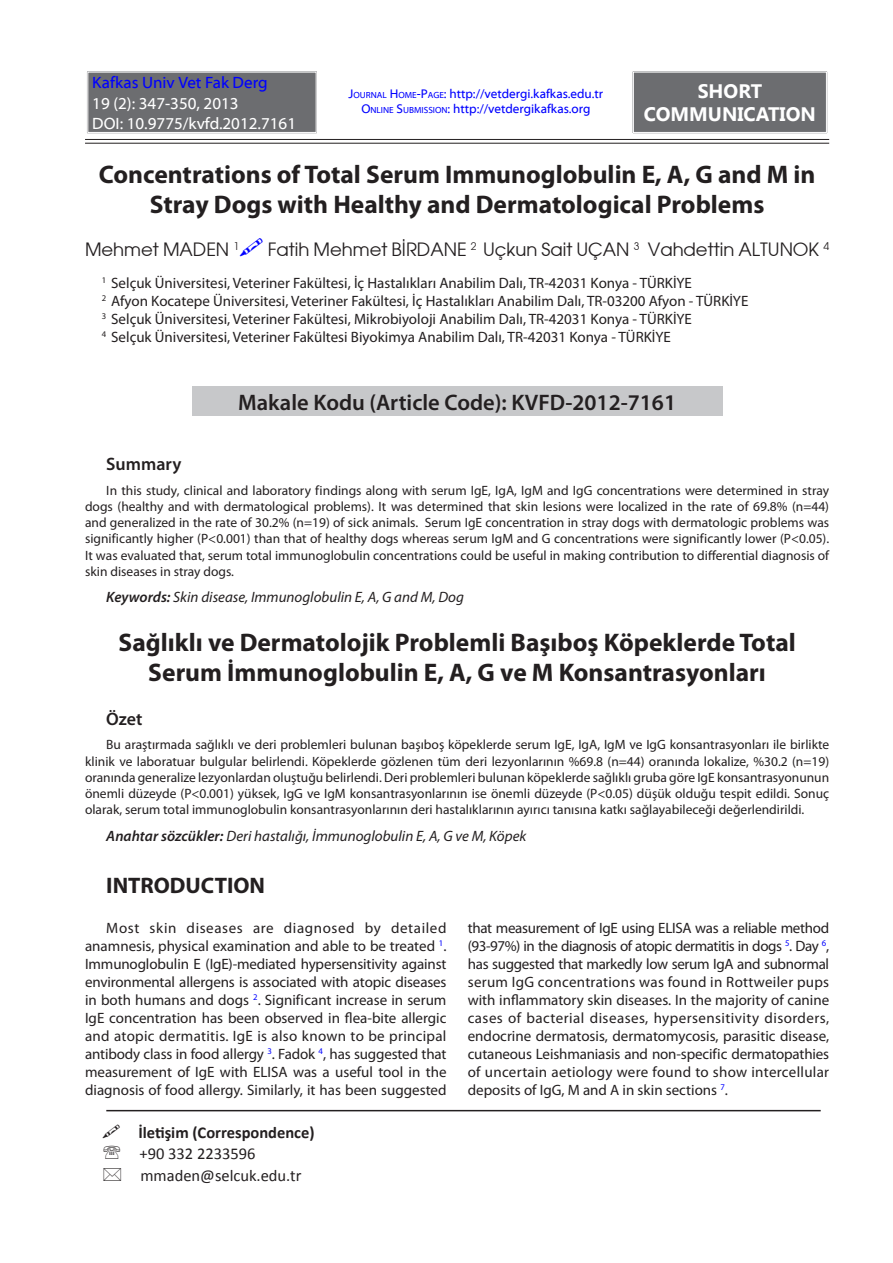
<style>
.page{position:relative;width:893px;height:1263px;background:#fff}
.page>*{position:absolute;margin:0;border:0;box-sizing:border-box;transform-origin:0 0}
.ORIJINAL_BASLIK{font:700 25.5px/30.6px "Myriad Pro";color:#231f20;text-align:center}
.t1{font:600 22.5px "Myriad Pro";color:#231f20}
.ANA_BASLIK{font:700 22.5px "Myriad Pro";color:#231f20}
.t2{font:700 19.5px/23.4px "Segoe UI";color:#fff;text-align:center}
.t3{font:18px "TR Avalon Plain";color:#231f20}
.t4{font:600 18px "Myriad Pro";color:#231f20}
.t5{font:16.5px "Myriad Web Pro";color:#fff}
.t6{font:16.5px "Calibri";color:#231f20}
.t7{font:700 16.5px "Calibri";color:#231f20}
.t8{font:16.5px "Myriad Web Pro";color:#00f}
.METIN{font:15px/18px "Myriad Pro";color:#231f20;text-align:justify}
.t9{font:italic 15px "Myriad Pro";color:#231f20}
.SUMMARY_PARAGRAF{font:13.5px/16.2px "Myriad Pro";color:#231f20;text-align:justify}
.t10{font:12.75px "Myriad Web Pro";color:#00f}
.t11{font:8.7px "Myriad Pro";color:#231f20}
.s1{font-style:inherit}
.s2{font-size:8.85px}
.s3{font-weight:600}
</style>
<div class="page">
<div style="left:192px;top:386px;width:530px;height:30px;background:#c7c8ca"></div>
<hr style="left:106px;top:1110px;width:715px;height:1px;background:#231f20">
<div style="left:635px;top:74px;width:190px;height:57px;background:#6c6d70"></div>
<div style="left:632px;top:70px;width:196px;height:64px;border:1px solid #fff"></div>
<div style="left:633px;top:72px;width:194px;height:61px;border:1px solid #fff"></div>
<hr style="left:85px;top:139px;width:744px;height:1px;background:#231f20">
<hr style="left:85px;top:143px;width:744px;height:1px;background:#231f20">
<div style="left:90px;top:74px;width:224px;height:57px;background:#6c6d70"></div>
<div style="left:86px;top:70px;width:232px;height:64px;border:1px solid #fff"></div>
<div style="left:88px;top:72px;width:228px;height:61px;border:1px solid #fff"></div>
<p class="t8" style="left:92px;top:73px;width:177px">Kafkas Univ Vet Fak Derg</p>
<p class="t5" style="left:92px;top:95px;width:148px">19 (2): 347-350, 2013</p>
<p class="t5" style="left:92px;top:115px;width:205px">DOI: 10.9775/kvfd.2012.7161</p>
<p class="t10" style="left:349px;top:87px;width:256px"><span class="s1">J</span><span class="s2">OURNAL</span> <span class="s1">H</span><span class="s2">OME</span><span class="s1">-P</span><span class="s2">AGE</span><span class="s1">:</span> http://vetdergi.kafkas.edu.tr</p>
<p class="t10" style="left:361px;top:102px;width:231px"><span class="s1">O</span><span class="s2">NLINE</span> <span class="s1">S</span><span class="s2">UBMISSION</span><span class="s1">:</span> http://vetdergikafkas.org</p>
<p class="t2" style="left:644px;top:78px;width:174px">SHORT<br>COMMUNICATION</p>
<p class="ORIJINAL_BASLIK" style="left:99px;top:158px;width:718px">Concentrations of Total Serum Immunoglobulin E, A, G and M in<br>Stray Dogs with Healthy and Dermatological Problems</p>
<p class="t3" style="left:85px;top:238px;width:156px">Mehmet MADEN <sup>1</sup></p>
<p class="t3" style="left:268px;top:238px;width:563px">Fatih Mehmet BİRDANE <sup>2</sup> Uçkun Sait UÇAN <sup>3</sup> Vahdettin ALTUNOK <sup>4</sup></p>
<p class="t11" style="left:102px;top:275px;width:6px">1</p>
<p class="t11" style="left:102px;top:293px;width:6px">2</p>
<p class="t11" style="left:102px;top:311px;width:6px">3</p>
<p class="t11" style="left:102px;top:329px;width:6px">4</p>
<p class="METIN" style="left:111px;top:274px;width:582px">Selçuk Üniversitesi, Veteriner Fakültesi, İç Hastalıkları Anabilim Dalı, TR-42031 Konya - TÜRKİYE</p>
<p class="METIN" style="left:111px;top:292px;width:639px">Afyon Kocatepe Üniversitesi, Veteriner Fakültesi, İç Hastalıkları Anabilim Dalı, TR-03200 Afyon - TÜRKİYE</p>
<p class="METIN" style="left:111px;top:310px;width:582px">Selçuk Üniversitesi, Veteriner Fakültesi, Mikrobiyoloji Anabilim Dalı, TR-42031 Konya - TÜRKİYE</p>
<p class="METIN" style="left:111px;top:328px;width:561px">Selçuk Üniversitesi, Veteriner Fakültesi Biyokimya Anabilim Dalı, TR-42031 Konya - TÜRKİYE</p>
<p class="t1" style="left:238px;top:388px;width:439px">Makale Kodu (Article Code): KVFD-2012-7161</p>
<p class="t4" style="left:106px;top:452px;width:77px">Summary</p>
<p class="SUMMARY_PARAGRAF" style="left:85px;top:482px;width:746px;text-indent:21px">In this study, clinical and laboratory findings along with serum IgE, IgA, IgM and IgG concentrations were determined in stray dogs (healthy and with dermatological problems). It was determined that skin lesions were localized in the rate of 69.8% (n=44) and generalized in the rate of 30.2% (n=19) of sick animals. Serum IgE concentration in stray dogs with dermatologic problems was significantly higher (P&lt;0.001) than that of healthy dogs whereas serum IgM and G concentrations were significantly lower (P&lt;0.05).<br>It was evaluated that, serum total immunoglobulin concentrations could be useful in making contribution to differential diagnosis of skin diseases in stray dogs.</p>
<p class="t9" style="left:106px;top:588px;width:359px"><span class="s3">Keywords:</span> Skin disease, Immunoglobulin E, A, G and M, Dog</p>
<p class="ORIJINAL_BASLIK" style="left:118px;top:626px;width:679px">Sağlıklı ve Dermatolojik Problemli Başıboş Köpeklerde Total<br>Serum İmmunoglobulin E, A, G ve M Konsantrasyonları</p>
<p class="t4" style="left:106px;top:707px;width:38px">Özet</p>
<p class="SUMMARY_PARAGRAF" style="left:85px;top:736px;width:746px;text-indent:21px">Bu araştırmada sağlıklı ve deri problemleri bulunan başıboş köpeklerde serum IgE, IgA, IgM ve IgG konsantrasyonları ile birlikte klinik ve laboratuar bulgular belirlendi. Köpeklerde gözlenen tüm deri lezyonlarının %69.8 (n=44) oranında lokalize, %30.2 (n=19) oranında generalize lezyonlardan oluştuğu belirlendi. Deri problemleri bulunan köpeklerde sağlıklı gruba göre IgE konsantrasyonunun önemli düzeyde (P&lt;0.001) yüksek, IgG ve IgM konsantrasyonlarının ise önemli düzeyde (P&lt;0.05) düşük olduğu tespit edildi. Sonuç olarak, serum total immunoglobulin konsantrasyonlarının deri hastalıklarının ayırıcı tanısına katkı sağlayabileceği değerlendirildi.</p>
<p class="t9" style="left:106px;top:826px;width:421px"><span class="s3">Anahtar sözcükler:</span> Deri hastalığı, İmmunoglobulin E, A, G ve M, Köpek</p>
<p class="ANA_BASLIK" style="left:106px;top:871px;width:160px">INTRODUCTION</p>
<p class="METIN" style="left:85px;top:919px;width:363px;text-indent:21px">Most skin diseases are diagnosed by detailed anamnesis, physical examination and able to be treated <sup>1</sup>.<br>Immunoglobulin E (IgE)-mediated hypersensitivity against environmental allergens is associated with atopic diseases in both humans and dogs <sup>2</sup>. Significant increase in serum IgE concentration has been observed in flea-bite allergic and atopic dermatitis. IgE is also known to be principal antibody class in food allergy <sup>3</sup>. Fadok <sup>4</sup>, has suggested that measurement of IgE with ELISA was a useful tool in the diagnosis of food allergy. Similarly, it has been suggested</p>
<p class="METIN" style="left:468px;top:919px;width:363px">that measurement of IgE using ELISA was a reliable method (93-97%) in the diagnosis of atopic dermatitis in dogs <sup>5</sup>. Day <sup>6</sup>, has suggested that markedly low serum IgA and subnormal serum IgG concentrations was found in Rottweiler pups with inflammatory skin diseases. In the majority of canine cases of bacterial diseases, hypersensitivity disorders, endocrine dermatosis, dermatomycosis, parasitic disease, cutaneous Leishmaniasis and non-specific dermatopathies of uncertain aetiology were found to show intercellular deposits of IgG, M and A in skin sections <sup>7</sup>.</p>
<p class="t7" style="left:138px;top:1122px;width:178px">İletişim (Correspondence)</p>
<p class="t6" style="left:140px;top:1144px;width:118px">+90 332 2233596</p>
<p class="t6" style="left:140px;top:1165px;width:162px">mmaden@selcuk.edu.tr</p>
</div>
